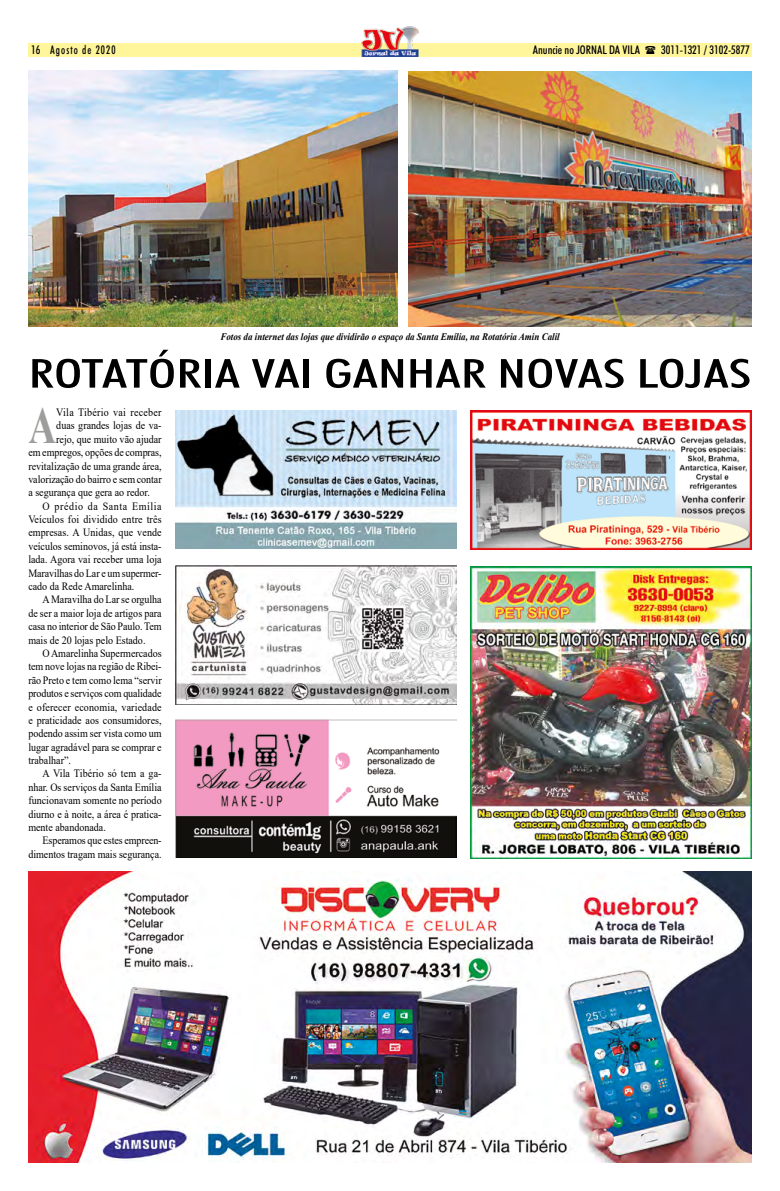
<style>
.page{position:relative;width:780px;height:1191px;background:#fff}
.page>*{position:absolute;margin:0;border:0;box-sizing:border-box;transform-origin:0 0}
.t1{font:700 51.6px "Times New Roman";color:#9d9d9c;scale:.75 1}
.t2{font:500 condensed 40px "Futura BT";color:#000;scale:1.45 1}
.t3{font:500 condensed 12px "Futura BT";color:#000}
.t4{font:500 condensed 12px "Futura BT";letter-spacing:.1em;color:#000}
.t5{font:11.2px "Times New Roman";color:#000;scale:.9 1}
.t6{font:11.2px "Times New Roman";letter-spacing:.03em;color:#000;scale:.9 1}
.t7{font:11.2px "Times New Roman";letter-spacing:.055em;color:#000;scale:.9 1}
.t8{font:italic 700 10px "Times New Roman";color:#000;scale:.9 1}
</style>
<div class="page">
<div style="left:28px;top:43px;width:723px;height:14px;background:#fff69b"></div>
<img style="left:361px;top:26px;width:57px;height:31px">
<img style="left:470px;top:566px;width:281px;height:292px">
<img style="left:28px;top:872px;width:723px;height:290px">
<img style="left:176px;top:410px;width:280px;height:138px">
<img style="left:471px;top:410px;width:280px;height:139px">
<img style="left:28px;top:71px;width:369px;height:256px">
<img style="left:408px;top:71px;width:343px;height:256px">
<img style="left:176px;top:719px;width:280px;height:138px">
<img style="left:176px;top:566px;width:280px;height:138px">
<p class="t4" style="left:31px;top:43px;width:86px">16 Agosto de 2020</p>
<p class="t3" style="left:533px;top:43px;width:109px">Anuncie no JORNAL DA VILA</p>
<p class="t3" style="left:661px;top:43px;width:90px">3011-1321 / 3102-5877</p>
<p class="t8" style="left:220px;top:330px;width:378px">Fotos da internet das lojas que dividirão o espaço da Santa Emília, na Rotatória Amin Calil</p>
<h2 class="t2" style="left:29px;top:349px;width:500px">ROTATÓRIA VAI GANHAR NOVAS LOJAS</h2>
<h1 class="t1" style="left:28px;top:388px;width:39px">A</h1>
<p class="t6" style="left:56px;top:404px;width:118px">Vila Tibério vai receber</p>
<p class="t5" style="left:56px;top:418px;width:118px">duas grandes lojas de va-</p>
<p class="t5" style="left:56px;top:431px;width:118px">rejo, que muito vão ajudar</p>
<p class="t5" style="left:28px;top:444px;width:150px">em empregos, opções de compras,</p>
<p class="t5" style="left:28px;top:458px;width:150px">revitalização de uma grande área,</p>
<p class="t5" style="left:28px;top:471px;width:150px">valorização do bairro e sem contar</p>
<p class="t5" style="left:28px;top:484px;width:137px">a segurança que gera ao redor.</p>
<p class="t7" style="left:43px;top:498px;width:134px">O prédio da Santa Emília</p>
<p class="t5" style="left:28px;top:511px;width:149px">Veículos foi dividido entre três</p>
<p class="t5" style="left:28px;top:525px;width:150px">empresas. A Unidas, que vende</p>
<p class="t5" style="left:28px;top:538px;width:150px">veículos seminovos, já está insta-</p>
<p class="t5" style="left:28px;top:551px;width:150px">lada. Agora vai receber uma loja</p>
<p class="t5" style="left:28px;top:565px;width:150px">Maravilhas do Lar e um supermer-</p>
<p class="t5" style="left:28px;top:578px;width:119px">cado da Rede Amarelinha.</p>
<p class="t5" style="left:43px;top:592px;width:134px">A Maravilha do Lar se orgulha</p>
<p class="t5" style="left:28px;top:605px;width:150px">de ser a maior loja de artigos para</p>
<p class="t5" style="left:28px;top:618px;width:150px">casa no interior de São Paulo. Tem</p>
<p class="t5" style="left:28px;top:632px;width:132px">mais de 20 lojas pelo Estado.</p>
<p class="t5" style="left:43px;top:645px;width:134px">O Amarelinha Supermercados</p>
<p class="t5" style="left:28px;top:658px;width:150px">tem nove lojas na região de Ribei-</p>
<p class="t5" style="left:28px;top:672px;width:150px">rão Preto e tem como lema “servir</p>
<p class="t5" style="left:28px;top:685px;width:149px">produtos e serviços com qualidade</p>
<p class="t5" style="left:28px;top:699px;width:150px">e oferecer economia, variedade</p>
<p class="t5" style="left:28px;top:712px;width:149px">e praticidade aos consumidores,</p>
<p class="t5" style="left:28px;top:725px;width:150px">podendo assim ser vista como um</p>
<p class="t5" style="left:28px;top:739px;width:150px">lugar agradável para se comprar e</p>
<p class="t5" style="left:28px;top:752px;width:49px">trabalhar”.</p>
<p class="t5" style="left:43px;top:766px;width:134px">A Vila Tibério só tem a ga-</p>
<p class="t5" style="left:28px;top:779px;width:150px">nhar. Os serviços da Santa Emília</p>
<p class="t5" style="left:28px;top:792px;width:150px">funcionavam somente no período</p>
<p class="t5" style="left:28px;top:806px;width:150px">diurno e à noite, a área é pratica-</p>
<p class="t5" style="left:28px;top:819px;width:88px">mente abandonada.</p>
<p class="t5" style="left:43px;top:832px;width:134px">Esperamos que estes empreen-</p>
<p class="t5" style="left:28px;top:846px;width:150px">dimentos tragam mais segurança.</p>
</div>
